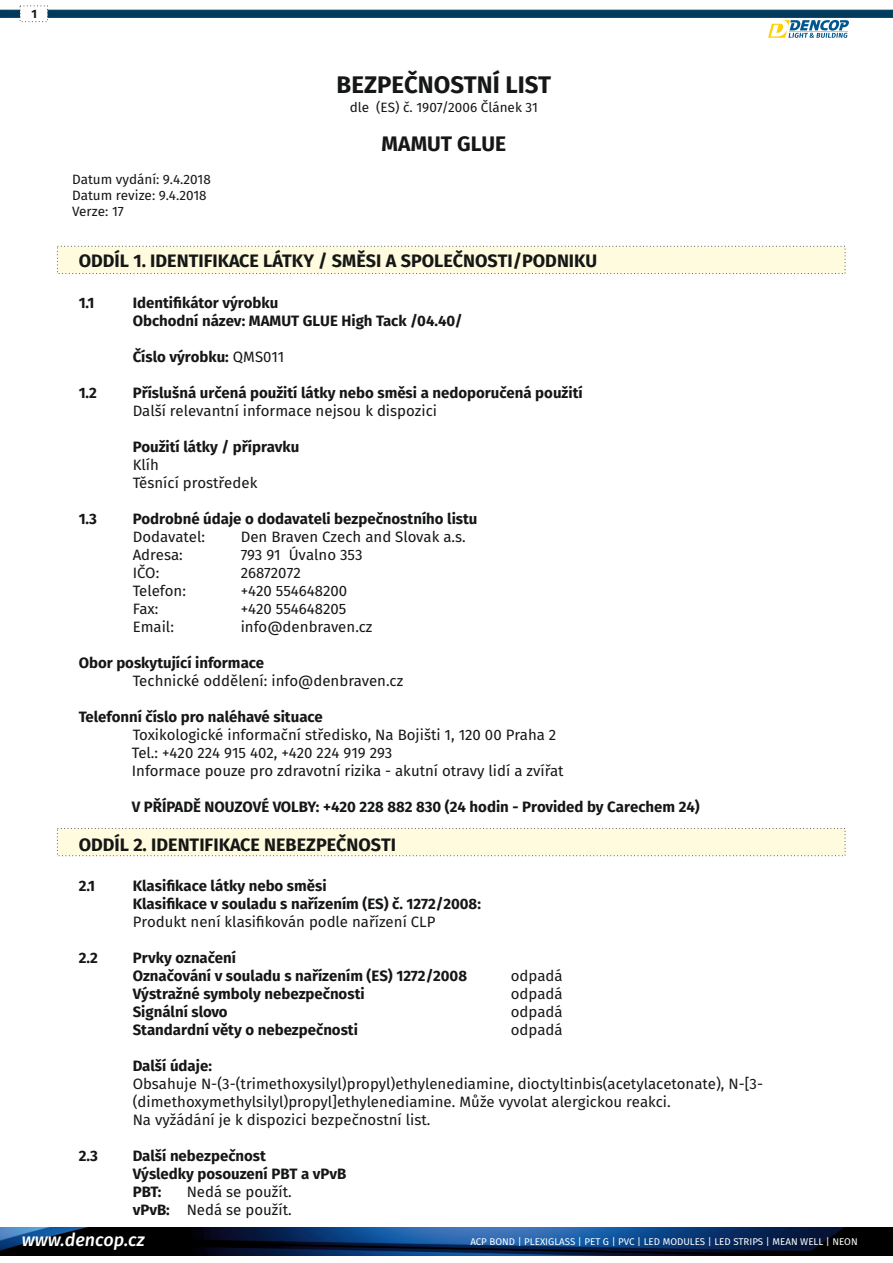
<style>
.page{position:relative;width:893px;height:1263px;background:#fff}
.page>*{position:absolute;margin:0;border:0;box-sizing:border-box;transform-origin:0 0}
.t1{font:700 24px "Fira Sans";color:#151616}
.t2{font:700 21px "Fira Sans";color:#151616}
.t3{font:700 18px "Fira Sans";color:#151616}
.t4{font:italic 500 18px "Fira Sans";color:#fff}
.t5{font:15px/18px "Fira Sans";color:#151616}
.t6{font:700 15px "Fira Sans";color:#151616}
.t7{font:13.5px/16.2px "Fira Sans";color:#151616}
.t8{font:700 12px "Fira Sans";color:#151616}
.t9{font:9.75px "Fira Sans";color:#fff}
.s1{font-weight:400}
.s2{font-weight:700}
</style>
<div class="page">
<svg style="left:57px;top:245px;width:789px;height:29px;background:#fbf8dd"></svg>
<svg style="left:57px;top:828px;width:789px;height:28px;background:#fcf8dc"></svg>
<img style="left:0;top:1228px;width:893px;height:27px">
<svg style="left:0;top:5px;width:893px;height:33px"></svg>
<p class="t8" style="left:31px;top:7px;width:7px">1</p>
<p class="t7" style="left:72px;top:171px;width:140px">Datum vydání: 9.4.2018<br>Datum revize: 9.4.2018<br>Verze: 17</p>
<h1 class="t1" style="left:337px;top:71px;width:216px">BEZPEČNOSTNÍ LIST</h1>
<p class="t7" style="left:350px;top:99px;width:190px">dle (ES) č. 1907/2006 Článek 31</p>
<h2 class="t2" style="left:382px;top:132px;width:126px">MAMUT GLUE</h2>
<p class="t3" style="left:79px;top:250px;width:520px">ODDÍL 1. IDENTIFIKACE LÁTKY / SMĚSI A SPOLEČNOSTI/PODNIKU</p>
<p class="t6" style="left:79px;top:294px;width:17px">1.1</p>
<p class="t6" style="left:133px;top:294px;width:147px">Identifikátor výrobku</p>
<p class="t6" style="left:133px;top:312px;width:331px">Obchodní název: MAMUT GLUE High Tack /04.40/</p>
<p class="t6" style="left:133px;top:348px;width:153px">Číslo výrobku: <span class="s1">QMS011</span></p>
<p class="t6" style="left:79px;top:384px;width:20px">1.2</p>
<p class="t6" style="left:133px;top:384px;width:451px">Příslušná určená použití látky nebo směsi a nedoporučená použití</p>
<p class="t5" style="left:133px;top:402px;width:306px">Další relevantní informace nejsou k dispozici</p>
<p class="t6" style="left:133px;top:438px;width:168px">Použití látky / přípravku</p>
<p class="t5" style="left:133px;top:456px;width:126px">Klíh<br>Těsnící prostředek</p>
<p class="t6" style="left:79px;top:510px;width:20px">1.3</p>
<p class="t6" style="left:133px;top:510px;width:346px">Podrobné údaje o dodavateli bezpečnostního listu</p>
<p class="t5" style="left:133px;top:528px;width:74px">Dodavatel:</p>
<p class="t5" style="left:241px;top:528px;width:227px">Den Braven Czech and Slovak a.s.</p>
<p class="t5" style="left:133px;top:546px;width:52px">Adresa:</p>
<p class="t5" style="left:241px;top:546px;width:123px">793 91 Úvalno 353</p>
<p class="t5" style="left:133px;top:564px;width:28px">IČO:</p>
<p class="t5" style="left:241px;top:564px;width:62px">26872072</p>
<p class="t5" style="left:133px;top:582px;width:55px">Telefon:</p>
<p class="t5" style="left:241px;top:582px;width:108px">+420 554648200</p>
<p class="t5" style="left:133px;top:600px;width:27px">Fax:</p>
<p class="t5" style="left:241px;top:600px;width:107px">+420 554648205</p>
<p class="t5" style="left:133px;top:618px;width:43px">Email:</p>
<p class="t5" style="left:241px;top:618px;width:133px">info@denbraven.cz</p>
<p class="t6" style="left:79px;top:654px;width:187px">Obor poskytující informace</p>
<p class="t5" style="left:133px;top:672px;width:272px">Technické oddělení: info@denbraven.cz</p>
<p class="t6" style="left:79px;top:708px;width:246px">Telefonní číslo pro naléhavé situace</p>
<p class="t5" style="left:132px;top:726px;width:426px">Toxikologické informační středisko, Na Bojišti 1, 120 00 Praha 2<br>Tel.: +420 224 915 402, +420 224 919 293</p>
<p class="t6" style="left:132px;top:798px;width:569px">V PŘÍPADĚ NOUZOVÉ VOLBY: +420 228 882 830 (24 hodin - Provided by Carechem 24)</p>
<p class="t5" style="left:132px;top:762px;width:433px">Informace pouze pro zdravotní rizika - akutní otravy lidí a zvířat</p>
<p class="t3" style="left:79px;top:834px;width:319px">ODDÍL 2. IDENTIFIKACE NEBEZPEČNOSTI</p>
<p class="t6" style="left:79px;top:877px;width:18px">2.1</p>
<p class="t6" style="left:133px;top:877px;width:195px">Klasifikace látky nebo směsi</p>
<p class="t6" style="left:133px;top:895px;width:350px">Klasifikace v souladu s nařízením (ES) č. 1272/2008:</p>
<p class="t5" style="left:133px;top:913px;width:304px">Produkt není klasifikován podle nařízení CLP</p>
<p class="t6" style="left:79px;top:949px;width:21px">2.2</p>
<p class="t6" style="left:133px;top:949px;width:105px">Prvky označení</p>
<p class="t6" style="left:133px;top:967px;width:336px">Označování v souladu s nařízením (ES) 1272/2008</p>
<p class="t5" style="left:511px;top:967px;width:53px">odpadá</p>
<p class="t6" style="left:133px;top:985px;width:233px">Výstražné symboly nebezpečnosti</p>
<p class="t5" style="left:511px;top:985px;width:53px">odpadá</p>
<p class="t6" style="left:133px;top:1003px;width:97px">Signální slovo</p>
<p class="t5" style="left:511px;top:1003px;width:53px">odpadá</p>
<p class="t6" style="left:133px;top:1021px;width:227px">Standardní věty o nebezpečnosti</p>
<p class="t5" style="left:511px;top:1021px;width:53px">odpadá</p>
<p class="t6" style="left:133px;top:1057px;width:81px">Další údaje:</p>
<p class="t5" style="left:133px;top:1075px;width:632px">Obsahuje N-(3-(trimethoxysilyl)propyl)ethylenediamine, dioctyltinbis(acetylacetonate), N-[3-</p>
<p class="t5" style="left:133px;top:1093px;width:540px">(dimethoxymethylsilyl)propyl]ethylenediamine. Může vyvolat alergickou reakci.</p>
<p class="t5" style="left:133px;top:1111px;width:299px">Na vyžádání je k dispozici bezpečnostní list.</p>
<p class="t6" style="left:79px;top:1147px;width:21px">2.3</p>
<p class="t6" style="left:133px;top:1147px;width:135px">Další nebezpečnost</p>
<p class="t5" style="left:133px;top:1201px;width:161px"><span class="s2">vPvB:</span> Nedá se použít.</p>
<p class="t6" style="left:133px;top:1165px;width:215px">Výsledky posouzení PBT a vPvB</p>
<p class="t6" style="left:133px;top:1183px;width:30px">PBT:</p>
<p class="t5" style="left:187px;top:1183px;width:107px">Nedá se použít.</p>
<p class="t4" style="left:22px;top:1229px;width:124px">www.dencop.cz</p>
<p class="t9" style="left:470px;top:1236px;width:389px">ACP BOND | PLEXIGLASS | PET G | PVC | LED MODULES | LED STRIPS | MEAN WELL | NEON</p>
</div>
